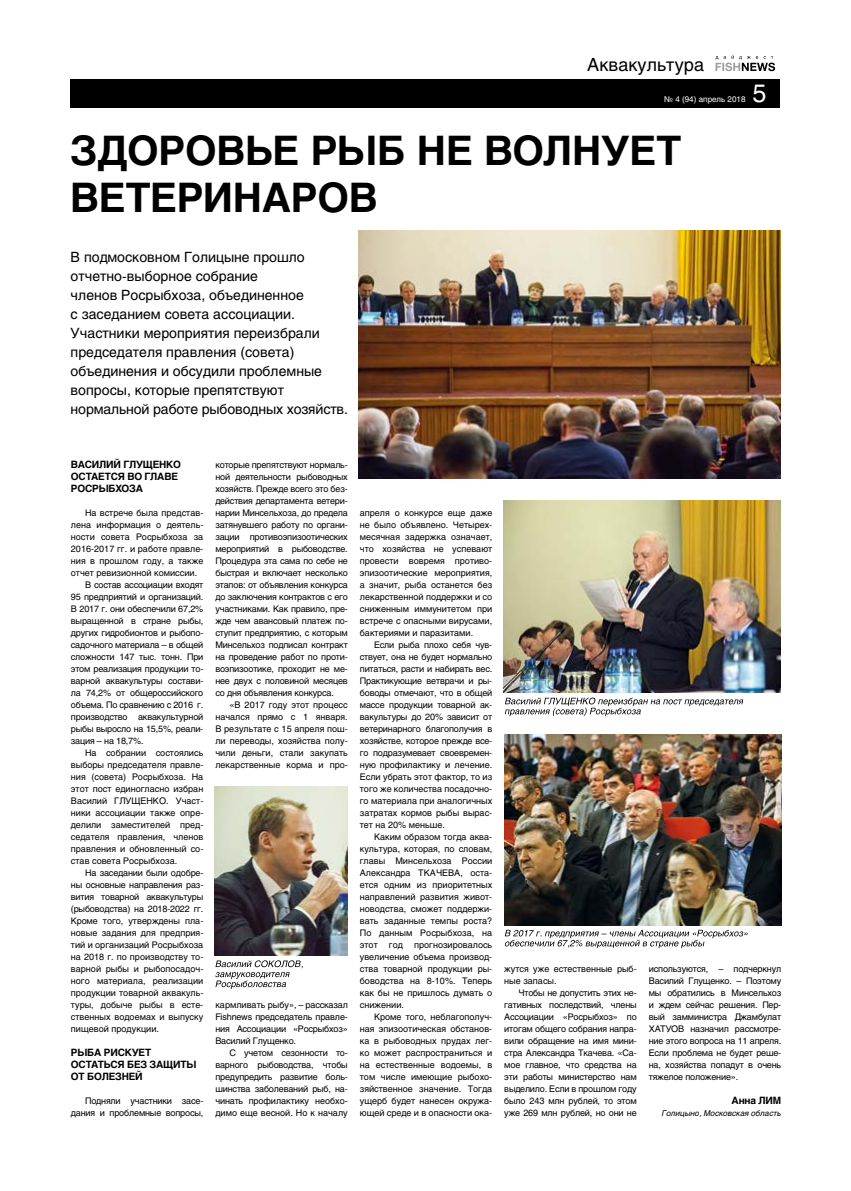
<style>
.page{position:relative;width:851px;height:1191px;background:#fff}
.page>*{position:absolute;margin:0;border:0;box-sizing:border-box;transform-origin:0 0}
.t1{font:700 40.3px/47.2px "Helios C";letter-spacing:-.01em;color:#000}
.t2{font:25px "Helios C";color:#fff}
.t3{font:18px "Helios C";color:#000}
.t4{font:14px/19px "Helios C";color:#000}
.t5{font:700 10px/12px "Helios C";letter-spacing:-.02em;color:#000}
.t6{font:9px/12px "Helios C";color:#000;text-align:justify}
.t7{font:9px/12px "Helios C";letter-spacing:-.02em;color:#000;text-align:right}
.t8{font:italic 8px "Helios";color:#000}
.t9{font:8px "Helios C";color:#fff}
</style>
<div class="page">
<div style="left:71px;top:79px;width:709px;height:29px;background:#000"></div>
<svg style="left:715px;top:55px;width:60px;height:16px"></svg>
<img style="left:358px;top:230px;width:422px;height:248px">
<img style="left:503px;top:501px;width:277px;height:191px">
<img style="left:504px;top:734px;width:277px;height:192px">
<img style="left:215px;top:786px;width:132px;height:169px">
<svg style="left:505px;top:697px;width:238px;height:19px"></svg>
<svg style="left:504px;top:929px;width:243px;height:19px"></svg>
<svg style="left:215px;top:960px;width:88px;height:29px"></svg>
<h3 class="t3" style="left:587px;top:54px;width:118px">Аквакультура</h3>
<p class="t9" style="left:664px;top:95px;width:83px">№ 4 (94) апрель 2018</p>
<h2 class="t2" style="left:752px;top:78px;width:16px">5</h2>
<h1 class="t1" style="left:70px;top:127px;width:612px">ЗДОРОВЬЕ РЫБ НЕ ВОЛНУЕТ<br>ВЕТЕРИНАРОВ</h1>
<p class="t4" style="left:71px;top:247px;width:279px">В подмосковном Голицыне прошло отчетно-выборное собрание<br>членов Росрыбхоза, объединенное<br>с заседанием совета ассоциации.<br>Участники мероприятия переизбрали председателя правления (совета) объединения и обсудили проблемные вопросы, которые препятствуют нормальной работе рыбоводных хозяйств.</p>
<p class="t5" style="left:71px;top:458px;width:111px">ВАСИЛИЙ ГЛУЩЕНКО<br>ОСТАЕТСЯ ВО ГЛАВЕ<br>РОСРЫБХОЗА</p>
<p class="t6" style="left:85px;top:507px;width:120px">На встрече была представ-</p>
<p class="t6" style="left:71px;top:519px;width:134px">лена информация о деятель-</p>
<p class="t6" style="left:71px;top:531px;width:134px">ности совета Росрыбхоза за</p>
<p class="t6" style="left:71px;top:543px;width:134px">2016-2017 гг. и работе правле-</p>
<p class="t6" style="left:71px;top:555px;width:134px">ния в прошлом году, а также</p>
<p class="t6" style="left:71px;top:567px;width:128px">отчет ревизионной комиссии.</p>
<p class="t7" style="left:85px;top:579px;width:120px">В состав ассоциации входят</p>
<p class="t7" style="left:71px;top:591px;width:134px">95 предприятий и организаций.</p>
<p class="t7" style="left:71px;top:603px;width:134px">В 2017 г. они обеспечили 67,2%</p>
<p class="t7" style="left:71px;top:615px;width:134px">выращенной в стране рыбы,</p>
<p class="t7" style="left:71px;top:627px;width:134px">других гидробионтов и рыбопо-</p>
<p class="t7" style="left:71px;top:639px;width:134px">садочного материала – в общей</p>
<p class="t7" style="left:71px;top:651px;width:134px">сложности 147 тыс. тонн. При</p>
<p class="t7" style="left:71px;top:663px;width:134px">этом реализация продукции то-</p>
<p class="t7" style="left:71px;top:675px;width:134px">варной аквакультуры состави-</p>
<p class="t7" style="left:71px;top:687px;width:134px">ла 74,2% от общероссийского</p>
<p class="t7" style="left:71px;top:699px;width:134px">объема. По сравнению с 2016 г.</p>
<p class="t7" style="left:71px;top:711px;width:134px">производство аквакультурной</p>
<p class="t7" style="left:71px;top:723px;width:134px">рыбы выросло на 15,5%, реали-</p>
<p class="t7" style="left:71px;top:735px;width:74px">зация – на 18,7%.</p>
<p class="t6" style="left:85px;top:747px;width:120px">На собрании состоялись</p>
<p class="t6" style="left:71px;top:759px;width:134px">выборы председателя правле-</p>
<p class="t6" style="left:71px;top:771px;width:134px">ния (совета) Росрыбхоза. На</p>
<p class="t6" style="left:71px;top:783px;width:134px">этот пост единогласно избран</p>
<p class="t6" style="left:71px;top:795px;width:134px">Василий ГЛУЩЕНКО. Участ-</p>
<p class="t6" style="left:71px;top:807px;width:134px">ники ассоциации также опре-</p>
<p class="t6" style="left:71px;top:819px;width:134px">делили заместителей пред-</p>
<p class="t6" style="left:71px;top:831px;width:134px">седателя правления, членов</p>
<p class="t6" style="left:71px;top:843px;width:134px">правления и обновленный со-</p>
<p class="t6" style="left:71px;top:855px;width:108px">став совета Росрыбхоза.</p>
<p class="t7" style="left:85px;top:867px;width:120px">На заседании были одобре-</p>
<p class="t7" style="left:71px;top:879px;width:134px">ны основные направления раз-</p>
<p class="t7" style="left:71px;top:891px;width:134px">вития товарной аквакультуры</p>
<p class="t7" style="left:71px;top:903px;width:134px">(рыбоводства) на 2018-2022 гг.</p>
<p class="t6" style="left:71px;top:915px;width:134px">Кроме того, утверждены пла-</p>
<p class="t6" style="left:71px;top:927px;width:134px">новые задания для предприя-</p>
<p class="t6" style="left:71px;top:939px;width:134px">тий и организаций Росрыбхоза</p>
<p class="t6" style="left:71px;top:951px;width:134px">на 2018 г. по производству то-</p>
<p class="t6" style="left:71px;top:963px;width:134px">варной рыбы и рыбопосадоч-</p>
<p class="t6" style="left:71px;top:975px;width:134px">ного материала, реализации</p>
<p class="t6" style="left:71px;top:987px;width:134px">продукции товарной аквакуль-</p>
<p class="t6" style="left:71px;top:999px;width:134px">туры, добыче рыбы в есте-</p>
<p class="t6" style="left:71px;top:1011px;width:134px">ственных водоемах и выпуску</p>
<p class="t6" style="left:71px;top:1023px;width:90px">пищевой продукции.</p>
<p class="t5" style="left:71px;top:1046px;width:127px">РЫБА РИСКУЕТ<br>ОСТАТЬСЯ БЕЗ ЗАЩИТЫ<br>ОТ БОЛЕЗНЕЙ</p>
<p class="t7" style="left:71px;top:1095px;width:134px">Подняли участники засе&shy;дания и проблемные вопросы,</p>
<p class="t6" style="left:215px;top:459px;width:134px">которые препятствуют нормаль&shy;ной деятельности рыбоводных хозяйств. Прежде всего это без&shy;действия департамента ветери&shy;нарии Минсельхоза, до предела затянувшего работу по органи&shy;зации противоэпизоотических мероприятий в рыбоводстве.<br>Процедура эта сама по себе не быстрая и включает несколько этапов: от объявления конкурса до заключения контрактов с его участниками. Как правило, пре&shy;жде чем авансовый платеж по&shy;ступит предприятию, с которым Минсельхоз подписал контракт на проведение работ по проти&shy;воэпизоотике, проходит не ме&shy;нее двух с половиной месяцев со дня объявления конкурса.</p>
<p class="t6" style="left:215px;top:699px;width:134px;text-indent:14px">«В 2017 году этот процесс начался прямо с 1 января.<br>В результате с 15 апреля пош&shy;ли переводы, хозяйства полу&shy;чили деньги, стали закупать лекарственные корма и про-</p>
<p class="t6" style="left:215px;top:999px;width:134px">кармливать рыбу», – рассказал Fishnews председатель правле&shy;ния Ассоциации «Росрыбхоз» Василий Глущенко.</p>
<p class="t6" style="left:215px;top:1047px;width:134px;text-indent:14px">С учетом сезонности то&shy;варного рыбоводства, чтобы предупредить развитие боль&shy;шинства заболеваний рыб, на&shy;чинать профилактику необхо&shy;димо еще весной. Но к началу</p>
<p class="t6" style="left:360px;top:507px;width:134px">апреля о конкурсе еще даже не было объявлено. Четырех&shy;месячная задержка означает, что хозяйства не успевают провести вовремя противо&shy;эпизоотические мероприятия, а значит, рыба останется без лекарственной поддержки и со сниженным иммунитетом при встрече с опасными вирусами, бактериями и паразитами.</p>
<p class="t6" style="left:360px;top:639px;width:134px;text-indent:14px">Если рыба плохо себя чув&shy;ствует, она не будет нормально питаться, расти и набирать вес.<br>Практикующие ветврачи и ры&shy;боводы отмечают, что в общей массе продукции товарной ак&shy;вакультуры до 20% зависит от ветеринарного благополучия в хозяйстве, которое прежде все&shy;го подразумевает своевремен&shy;ную профилактику и лечение.<br>Если убрать этот фактор, то из того же количества посадочно&shy;го материала при аналогичных затратах кормов рыбы вырас&shy;тет на 20% меньше.</p>
<p class="t6" style="left:360px;top:831px;width:134px;text-indent:14px">Каким образом тогда аква&shy;культура, которая, по словам, главы Минсельхоза России Александра ТКАЧЕВА, оста&shy;ется одним из приоритетных направлений развития живот&shy;новодства, сможет поддержи&shy;вать заданные темпы роста?<br>По данным Росрыбхоза, на этот год прогнозировалось увеличение объема производ&shy;ства товарной продукции ры&shy;боводства на 8-10%. Теперь как бы не пришлось думать о снижении.</p>
<p class="t6" style="left:360px;top:1010px;width:134px;text-indent:14px">Кроме того, неблагополуч&shy;ная эпизоотическая обстанов&shy;ка в рыбоводных прудах лег&shy;ко может распространиться и на естественные водоемы, в том числе имеющие рыбохо&shy;зяйственное значение. Тогда ущерб будет нанесен окружа&shy;ющей среде и в опасности ока-</p>
<p class="t6" style="left:504px;top:962px;width:134px">жутся уже естественные рыб&shy;ные запасы.</p>
<p class="t6" style="left:504px;top:986px;width:134px;text-indent:14px">Чтобы не допустить этих не&shy;гативных последствий, члены Ассоциации «Росрыбхоз» по итогам общего собрания напра&shy;вили обращение на имя мини&shy;стра Александра Ткачева. «Са&shy;мое главное, что средства на эти работы министерство нам выделило. Если в прошлом году было 243 млн рублей, то этом уже 269 млн рублей, но они не</p>
<p class="t6" style="left:648px;top:962px;width:134px">используются, – подчеркнул Василий Глущенко. – Поэтому мы обратились в Минсельхоз и ждем сейчас решения. Пер&shy;вый замминистра Джамбулат ХАТУОВ назначил рассмотре&shy;ние этого вопроса на 11 апреля.<br>Если проблема не будет реше&shy;на, хозяйства попадут в очень тяжелое положение».</p>
<p class="t5" style="left:731px;top:1094px;width:51px">Анна ЛИМ</p>
<p class="t8" style="left:662px;top:1108px;width:121px">Голицыно, Московская область</p>
</div>
